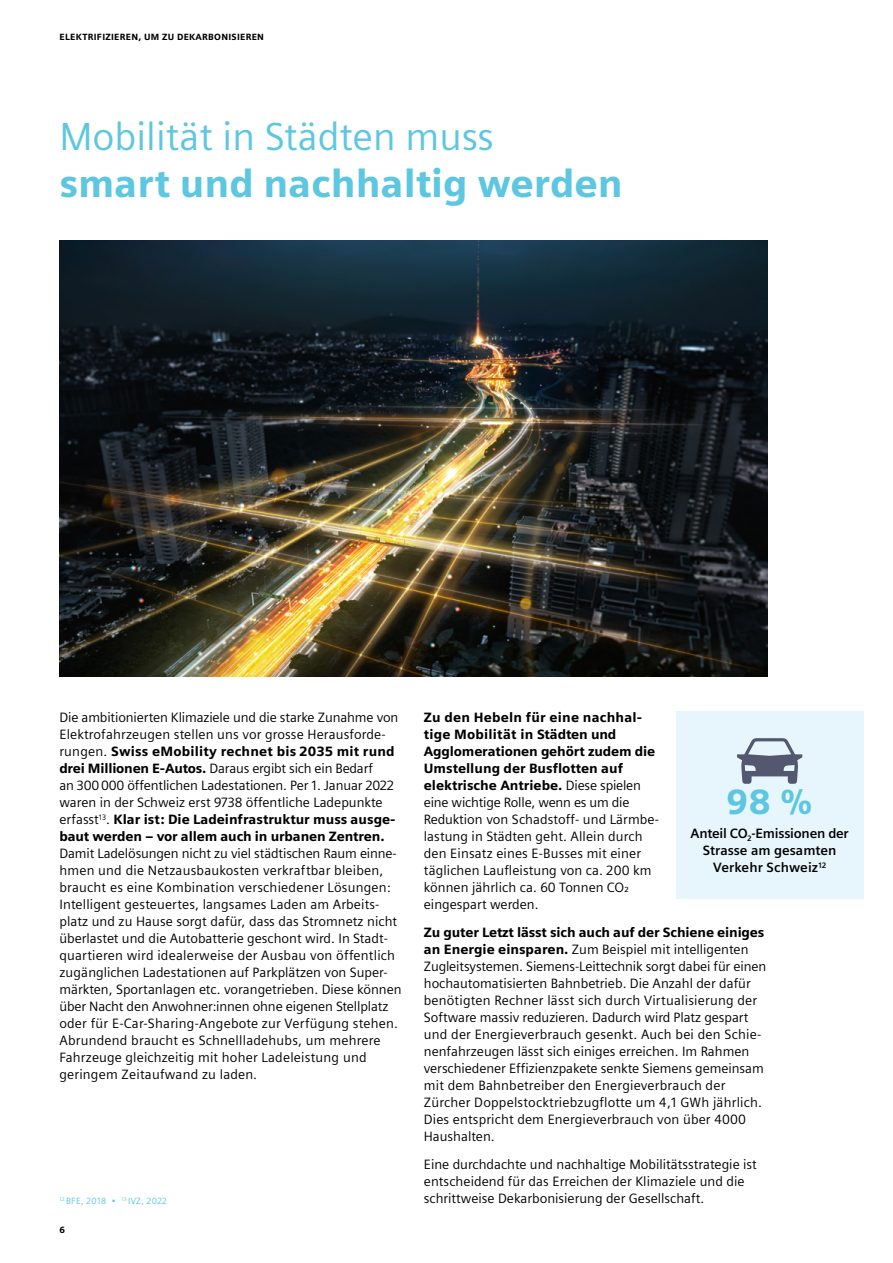
<style>
.page{position:relative;width:893px;height:1263px;background:#fff}
.page>*{position:absolute;margin:0;border:0;box-sizing:border-box;transform-origin:0 0}
.t1{font:900 39px "Siemens Sans";color:#5dc6e0}
.t2{font:39px "Siemens Sans";color:#5dc6e0}
.t3{font:900 35.1px "Siemens Sans";color:#5dc6e0}
.t4{font:13.5px/17px "Siemens Sans";color:#000}
.t5{font:700 13.5px/17px "Siemens Sans";letter-spacing:-.01em;color:#000;text-align:center}
.t6{font:900 9px "Siemens Sans";letter-spacing:.03em;color:#000}
.t7{font:9px "Siemens Sans";letter-spacing:.03em;color:#5dc6e0}
.s1{font-weight:900}
</style>
<div class="page">
<img style="left:59px;top:240px;width:708px;height:436px">
<div style="left:676px;top:712px;width:187px;height:187px;background:#e7f6fc"></div>
<svg style="left:737px;top:738px;width:65px;height:46px"></svg>
<p class="t6" style="left:60px;top:32px;width:206px">ELEKTRIFIZIEREN, UM ZU DEKARBONISIEREN</p>
<h1 class="t2" style="left:59px;top:115px;width:436px">Mobilität in Städten muss</h1>
<h1 class="t1" style="left:59px;top:160px;width:565px">smart und nachhaltig werden</h1>
<p class="t4" style="left:59px;top:709px;width:340px">Die ambitionierten Klimaziele und die starke Zunahme von Elektrofahrzeugen stellen uns vor grosse Herausforde&shy;rungen. <span class="s1">Swiss eMobility rechnet bis 2035 mit rund drei Millionen E-Autos.</span> Daraus ergibt sich ein Bedarf<br>an 300000 öffentlichen Ladestationen. Per 1. Januar 2022 waren in der Schweiz erst 9738 öffentliche Ladepunkte erfasst<sup>13</sup>. <span class="s1">Klar ist: Die Ladeinfrastruktur muss ausge&shy;baut werden – vor allem auch in urbanen Zentren.</span></p>
<p class="t4" style="left:59px;top:845px;width:344px">Damit Ladelösungen nicht zu viel städtischen Raum einne&shy;hmen und die Netzausbaukosten verkraftbar bleiben, braucht es eine Kombination verschiedener Lösungen:<br>Intelligent gesteuertes, langsames Laden am Arbeits&shy;platz und zu Hause sorgt dafür, dass das Stromnetz nicht überlastet und die Autobatterie geschont wird. In Stadt&shy;quartieren wird idealerweise der Ausbau von öffentlich zugänglichen Ladestationen auf Parkplätzen von Super&shy;märkten, Sportanlagen etc. vorangetrieben. Diese können über Nacht den Anwohner:innen ohne eigenen Stellplatz oder für E-Car-Sharing-Angebote zur Verfügung stehen.<br>Abrundend braucht es Schnellladehubs, um mehrere Fahrzeuge gleichzeitig mit hoher Ladeleistung und geringem Zeitaufwand zu laden.</p>
<p class="t4" style="left:424px;top:709px;width:237px"><span class="s1">Zu den Hebeln für eine nachhal&shy;tige Mobilität in Städten und Agglomerationen gehört zudem die Umstellung der Busflotten auf elektrische Antriebe.</span> Diese spielen eine wichtige Rolle, wenn es um die Reduktion von Schadstoff- und Lärmbe&shy;lastung in Städten geht. Allein durch den Einsatz eines E-Busses mit einer täglichen Laufleistung von ca. 200 km können jährlich ca. 60 Tonnen CO₂ eingespart werden.</p>
<p class="t4" style="left:424px;top:924px;width:344px"><span class="s1">Zu guter Letzt lässt sich auch auf der Schiene einiges an Energie einsparen.</span> Zum Beispiel mit intelligenten Zugleitsystemen. Siemens-Leittechnik sorgt dabei für einen hochautomatisierten Bahnbetrieb. Die Anzahl der dafür benötigten Rechner lässt sich durch Virtualisierung der Software massiv reduzieren. Dadurch wird Platz gespart und der Energieverbrauch gesenkt. Auch bei den Schie&shy;nenfahrzeugen lässt sich einiges erreichen. Im Rahmen verschiedener Effizienzpakete senkte Siemens gemeinsam mit dem Bahnbetreiber den Energieverbrauch der Zürcher Doppelstocktriebzugflotte um 4,1 GWh jährlich.<br>Dies entspricht dem Energieverbrauch von über 4000<br>Haushalten.</p>
<p class="t4" style="left:424px;top:1155px;width:335px">Eine durchdachte und nachhaltige Mobilitätsstrategie ist entscheidend für das Erreichen der Klimaziele und die</p>
<h2 class="t3" style="left:727px;top:781px;width:87px">98 %</h2>
<p class="t5" style="left:690px;top:825px;width:160px">Anteil CO<sub>2</sub>-Emissionen der<br>Strasse am gesamten<br>Verkehr Schweiz<sup>12</sup></p>
<p class="t7" style="left:59px;top:1195px;width:109px"><sup>12</sup> BFE, 2018 • <sup>13</sup> IVZ, 2022</p>
<p class="t4" style="left:424px;top:1189px;width:282px">schrittweise Dekarbonisierung der Gesellschaft.</p>
<p class="t6" style="left:60px;top:1225px;width:7px">6</p>
</div>
